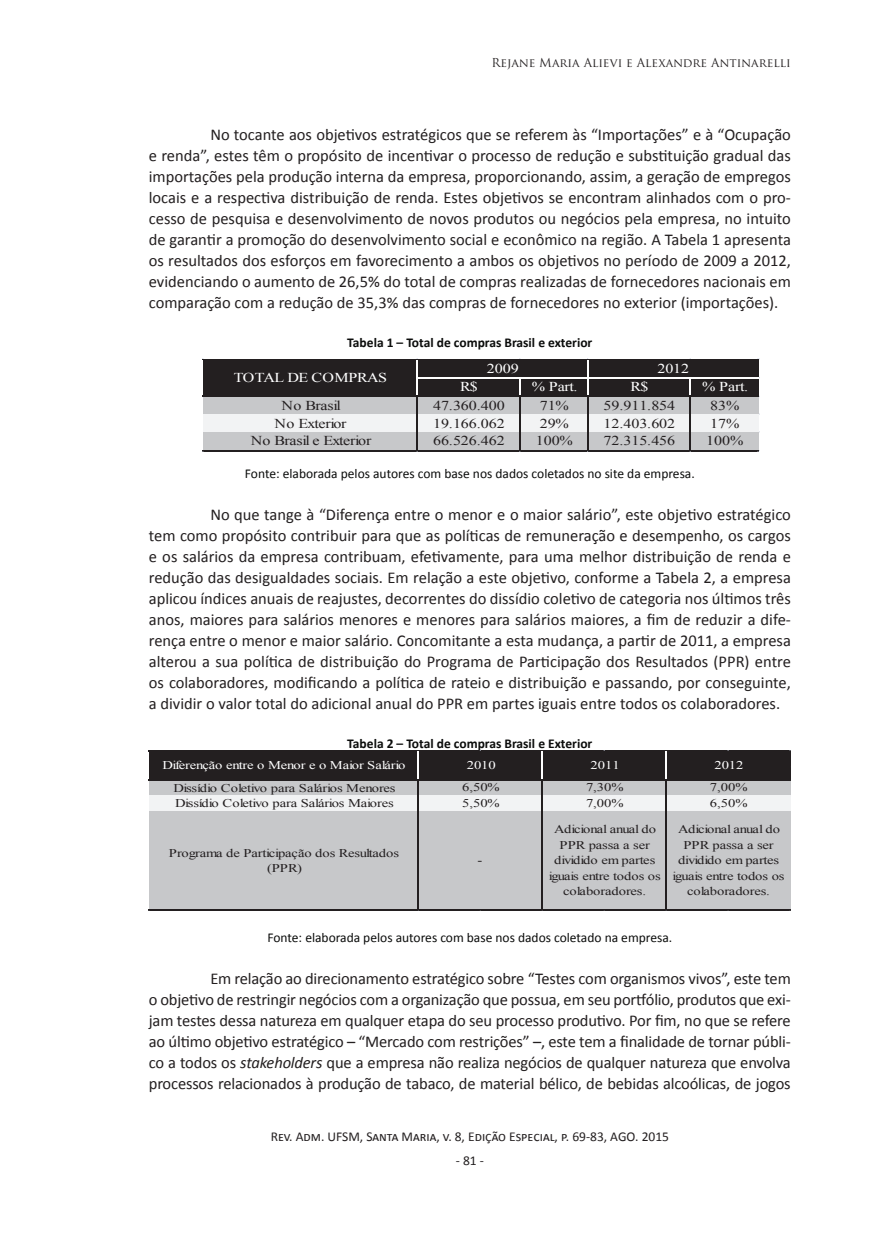
<style>
.page{position:relative;width:876px;height:1234px;background:#fff}
.page>*{position:absolute;margin:0;border:0;box-sizing:border-box;transform-origin:0 0}
.t1{font:16.5px/21px "Calibri";color:#231f20;text-align:justify}
.t2{font:13.5px "Calibri";color:#0b0c0b}
.t3{font:13.5px "Times New Roman";letter-spacing:-.005em;color:#231f20;scale:1.19 1}
.t4{font:700 13.5px "Calibri";color:#0b0c0b}
.t5{font:13.5px "Calibri";color:#231f20}
.t6{font:13.5px "Times New Roman";letter-spacing:-.025em;color:#231f20;scale:1.19 1}
.t7{font:13.5px "Times New Roman";letter-spacing:-.005em;color:#fff;scale:1.19 1}
.t8{font:13.5px "Times New Roman";letter-spacing:-.04em;color:#fff;scale:1.19 1}
.t9{font:12px "Trajan Pro";color:#231f20}
.t10{font:11.85px/15.5px "Times New Roman";letter-spacing:-.01em;color:#231f20;text-align:center;scale:1.24 1}
.t11{font:11.85px "Times New Roman";letter-spacing:-.01em;color:#fff;scale:1.24 1}
.s1{font-style:italic}
</style>
<div class="page">
<div style="left:204px;top:360px;width:555px;height:37px;background:#231f20"></div>
<div style="left:204px;top:396px;width:555px;height:19px;background:#c7c8ca"></div>
<div style="left:204px;top:414px;width:555px;height:18px;background:#f2f3f4"></div>
<div style="left:204px;top:432px;width:555px;height:19px;background:#c7c8ca"></div>
<hr style="left:203px;top:359px;width:556px;height:1px;background:#231f20">
<hr style="left:418px;top:377px;width:341px;height:1px;background:#fff">
<hr style="left:416px;top:360px;width:2px;height:35px;background:#fff">
<svg style="left:519px;top:378px;width:2px;height:17px"></svg>
<hr style="left:587px;top:360px;width:2px;height:35px;background:#fff">
<svg style="left:689px;top:378px;width:2px;height:17px"></svg>
<hr style="left:203px;top:395px;width:556px;height:2px;background:#231f20">
<hr style="left:416px;top:397px;width:2px;height:54px;background:#231f20">
<hr style="left:519px;top:397px;width:2px;height:54px;background:#231f20">
<hr style="left:587px;top:397px;width:2px;height:54px;background:#231f20">
<hr style="left:689px;top:397px;width:2px;height:54px;background:#231f20">
<hr style="left:203px;top:449px;width:556px;height:2px;background:#231f20">
<div style="left:150px;top:751px;width:641px;height:29px;background:#231f20"></div>
<div style="left:150px;top:780px;width:641px;height:16px;background:#c7c8ca"></div>
<div style="left:150px;top:795px;width:641px;height:16px;background:#f2f3f4"></div>
<div style="left:150px;top:811px;width:641px;height:99px;background:#c7c8ca"></div>
<hr style="left:149px;top:750px;width:642px;height:1px;background:#231f20">
<hr style="left:417px;top:751px;width:2px;height:28px;background:#fff">
<hr style="left:541px;top:751px;width:2px;height:28px;background:#fff">
<hr style="left:665px;top:751px;width:2px;height:28px;background:#fff">
<hr style="left:149px;top:779px;width:642px;height:1px;background:#231f20">
<hr style="left:417px;top:780px;width:2px;height:130px;background:#231f20">
<hr style="left:541px;top:780px;width:2px;height:130px;background:#231f20">
<hr style="left:665px;top:780px;width:2px;height:130px;background:#231f20">
<hr style="left:149px;top:909px;width:642px;height:1px;background:#231f20">
<p class="t9" style="left:491px;top:55px;width:301px">Rejane Maria Alievi e Alexandre Antinarelli</p>
<p class="t1" style="left:149px;top:124px;width:644px;text-indent:61px">No tocante aos objetivos estratégicos que se referem às “Importações” e à “Ocupação e renda”, estes têm o propósito de incentivar o processo de redução e substituição gradual das importações pela produção interna da empresa, proporcionando, assim, a geração de empregos locais e a respectiva distribuição de renda. Estes objetivos se encontram alinhados com o pro&shy;cesso de pesquisa e desenvolvimento de novos produtos ou negócios pela empresa, no intuito de garantir a promoção do desenvolvimento social e econômico na região. A Tabela 1 apresenta os resultados dos esforços em favorecimento a ambos os objetivos no período de 2009 a 2012, evidenciando o aumento de 26,5% do total de compras realizadas de fornecedores nacionais em comparação com a redução de 35,3% das compras de fornecedores no exterior (importações).</p>
<p class="t4" style="left:347px;top:334px;width:247px">Tabela 1 – Total de compras Brasil e exterior</p>
<p class="t7" style="left:460px;top:377px;width:17px">R$</p>
<p class="t7" style="left:532px;top:377px;width:40px">% Part.</p>
<p class="t7" style="left:630px;top:377px;width:17px">R$</p>
<p class="t7" style="left:702px;top:377px;width:40px">% Part.</p>
<p class="t3" style="left:282px;top:396px;width:51px">No Brasil</p>
<p class="t3" style="left:433px;top:396px;width:62px">47.360.400</p>
<p class="t3" style="left:540px;top:396px;width:26px">71%</p>
<p class="t3" style="left:603px;top:396px;width:62px">59.911.854</p>
<p class="t3" style="left:710px;top:396px;width:26px">83%</p>
<p class="t6" style="left:275px;top:414px;width:62px">No Exterior</p>
<p class="t3" style="left:433px;top:414px;width:62px">19.166.062</p>
<p class="t3" style="left:540px;top:414px;width:26px">29%</p>
<p class="t3" style="left:603px;top:414px;width:62px">12.403.602</p>
<p class="t3" style="left:710px;top:414px;width:26px">17%</p>
<p class="t6" style="left:251px;top:432px;width:103px">No Brasil e Exterior</p>
<p class="t3" style="left:433px;top:432px;width:62px">66.526.462</p>
<p class="t3" style="left:536px;top:432px;width:33px">100%</p>
<p class="t3" style="left:603px;top:432px;width:62px">72.315.456</p>
<p class="t3" style="left:706px;top:432px;width:33px">100%</p>
<p class="t7" style="left:487px;top:359px;width:28px">2009</p>
<p class="t7" style="left:657px;top:359px;width:28px">2012</p>
<p class="t8" style="left:234px;top:368px;width:130px">TOTAL DE COMPRAS</p>
<p class="t2" style="left:245px;top:464px;width:451px">Fonte: elaborada pelos autores com base nos dados coletados no site da empresa.</p>
<p class="t1" style="left:149px;top:503px;width:644px;text-indent:61px">No que tange à “Diferença entre o menor e o maior salário”, este objetivo estratégico tem como propósito contribuir para que as políticas de remuneração e desempenho, os cargos e os salários da empresa contribuam, efetivamente, para uma melhor distribuição de renda e redução das desigualdades sociais. Em relação a este objetivo, conforme a Tabela 2, a empresa aplicou índices anuais de reajustes, decorrentes do dissídio coletivo de categoria nos últimos três anos, maiores para salários menores e menores para salários maiores, a fim de reduzir a dife&shy;rença entre o menor e maior salário. Concomitante a esta mudança, a partir de 2011, a empresa alterou a sua política de distribuição do Programa de Participação dos Resultados (PPR) entre os colaboradores, modificando a política de rateio e distribuição e passando, por conseguinte, a dividir o valor total do adicional anual do PPR em partes iguais entre todos os colaboradores.</p>
<p class="t4" style="left:347px;top:734px;width:247px">Tabela 2 – Total de compras Brasil e Exterior</p>
<p class="t10" style="left:173px;top:779px;width:181px;text-align:left">Dissídio Coletivo para Salários Menores<br>Dissídio Coletivo para Salários Maiores</p>
<p class="t10" style="left:169px;top:844px;width:187px">Programa de Participação dos Resultados (PPR)</p>
<p class="t11" style="left:162px;top:757px;width:197px">Diferenção entre o Menor e o Maior Salário</p>
<p class="t11" style="left:467px;top:757px;width:25px">2010</p>
<p class="t11" style="left:591px;top:757px;width:25px">2011</p>
<p class="t11" style="left:714px;top:757px;width:25px">2012</p>
<p class="t10" style="left:462px;top:779px;width:32px">6,50%</p>
<p class="t10" style="left:586px;top:779px;width:32px">7,30%</p>
<p class="t10" style="left:710px;top:779px;width:32px">7,00%</p>
<p class="t10" style="left:462px;top:794px;width:32px">5,50%</p>
<p class="t10" style="left:586px;top:794px;width:32px">7,00%</p>
<p class="t10" style="left:710px;top:794px;width:32px">6,50%</p>
<p class="t10" style="left:549px;top:821px;width:92px">Adicional anual do<br>PPR passa a ser dividido em partes iguais entre todos os colaboradores.</p>
<p class="t10" style="left:672px;top:821px;width:92px">Adicional anual do<br>PPR passa a ser dividido em partes iguais entre todos os colaboradores.</p>
<p class="t10" style="left:478px;top:852px;width:5px">-</p>
<p class="t2" style="left:267px;top:928px;width:406px">Fonte: elaborada pelos autores com base nos dados coletado na empresa.</p>
<p class="t1" style="left:149px;top:967px;width:643px;text-indent:61px">Em relação ao direcionamento estratégico sobre “Testes com organismos vivos”, este tem o objetivo de restringir negócios com a organização que possua, em seu portfólio, produtos que exi&shy;jam testes dessa natureza em qualquer etapa do seu processo produtivo. Por fim, no que se refere ao último objetivo estratégico – “Mercado com restrições” –, este tem a finalidade de tornar públi&shy;co a todos os <span class="s1">stakeholders</span> que a empresa não realiza negócios de qualquer natureza que envolva processos relacionados à produção de tabaco, de material bélico, de bebidas alcoólicas, de jogos</p>
<p class="t5" style="left:271px;top:1127px;width:400px">Rev. Adm. UFSM, Santa Maria, v. 8, Edição Especial, p. 69-83, AGO. 2015</p>
<p class="t5" style="left:456px;top:1151px;width:30px">- 81 -</p>
</div>
